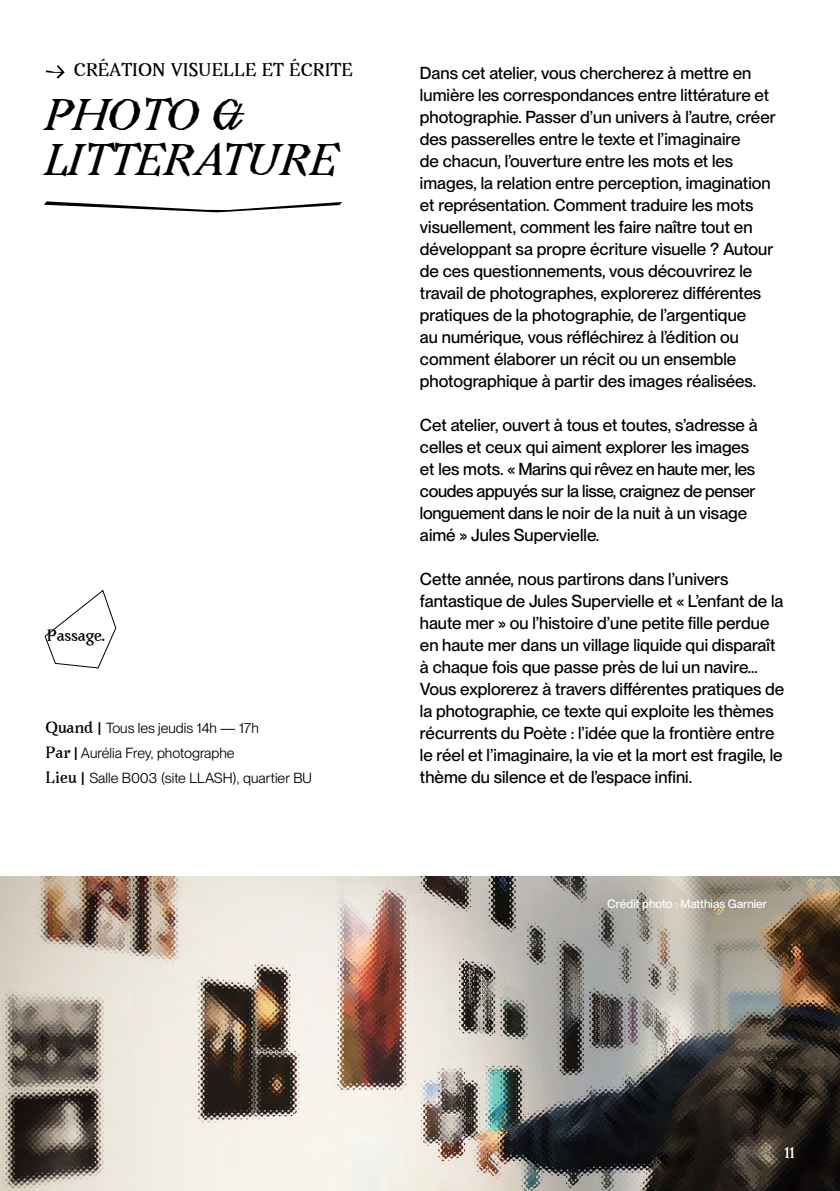
<style>
.page{position:relative;width:840px;height:1191px;background:#fff}
.page>*{position:absolute;margin:0;border:0;box-sizing:border-box;transform-origin:0 0}
.t1{font:italic 700 38.8px/45.6px "Avara";color:#000}
.t2{font:500 17px/22px "PP Neue Montreal";color:#000}
.t3{font:700 16px "Avara";color:#000}
.t4{font:14.4px "PP Neue Montreal";color:#000}
.t5{font:700 14.4px "Avara";color:#000}
.t6{font:700 14px "Avara";color:#fff}
.t7{font:500 12px "PP Neue Montreal";color:#fff}
.s1{font-family:"Avara";font-weight:700}
.s2{font-weight:700}
</style>
<div class="page">
<img style="left:0;top:876px;width:839px;height:315px">
<svg style="left:44px;top:201px;width:298px;height:11px"></svg>
<svg style="left:44px;top:590px;width:72px;height:78px"></svg>
<svg style="left:46px;top:65px;width:19px;height:13px"></svg>
<p class="t3" style="left:74px;top:59px;width:280px">CRÉATION VISUELLE ET ÉCRITE</p>
<h1 class="t1" style="left:44px;top:93px;width:295px">PHOTO &amp;<br>LITTERATURE</h1>
<p class="t5" style="left:47px;top:625px;width:60px">Passage.</p>
<p class="t4" style="left:45px;top:720px;width:215px"><span class="s1">Quand</span> <span class="s2">|</span> Tous les jeudis 14h — 17h</p>
<p class="t4" style="left:45px;top:744px;width:191px"><span class="s1">Par</span> <span class="s2">|</span> Aurélia Frey, photographe</p>
<p class="t2" style="left:420px;top:62px;width:357px">Dans cet atelier, vous chercherez à mettre en lumière les correspondances entre littérature et photographie. Passer d’un univers à l’autre, créer des passerelles entre le texte et l’imaginaire<br>de chacun, l’ouverture entre les mots et les images, la relation entre perception, imagination et représentation. Comment traduire les mots visuellement, comment les faire naître tout en développant sa propre écriture visuelle ? Autour de ces questionnements, vous découvrirez le travail de photographes, explorerez différentes pratiques de la photographie, de l’argentique<br>au numérique, vous réfléchirez à l’édition ou comment élaborer un récit ou un ensemble photographique à partir des images réalisées.</p>
<p class="t2" style="left:420px;top:414px;width:339px">Cet atelier, ouvert à tous et toutes, s’adresse à celles et ceux qui aiment explorer les images et les mots. « Marins qui rêvez en haute mer, les coudes appuyés sur la lisse, craignez de penser longuement dans le noir de la nuit à un visage aimé » Jules Supervielle.</p>
<p class="t2" style="left:420px;top:568px;width:365px">Cette année, nous partirons dans l’univers fantastique de Jules Supervielle et « L’enfant de la haute mer » ou l’histoire d’une petite fille perdue en haute mer dans un village liquide qui disparaît à chaque fois que passe près de lui un navire...<br>Vous explorerez à travers différentes pratiques de la photographie, ce texte qui exploite les thèmes récurrents du Poète : l’idée que la frontière entre le réel et l’imaginaire, la vie et la mort est fragile, le</p>
<p class="t4" style="left:45px;top:769px;width:268px"><span class="s1">Lieu</span> <span class="s2">|</span> Salle B003 (site LLASH), quartier BU</p>
<p class="t2" style="left:420px;top:766px;width:273px">thème du silence et de l’espace infini.</p>
<p class="t7" style="left:607px;top:896px;width:161px">Crédit photo : Matthias Garnier</p>
<p class="t6" style="left:784px;top:1142px;width:12px">11</p>
</div>
